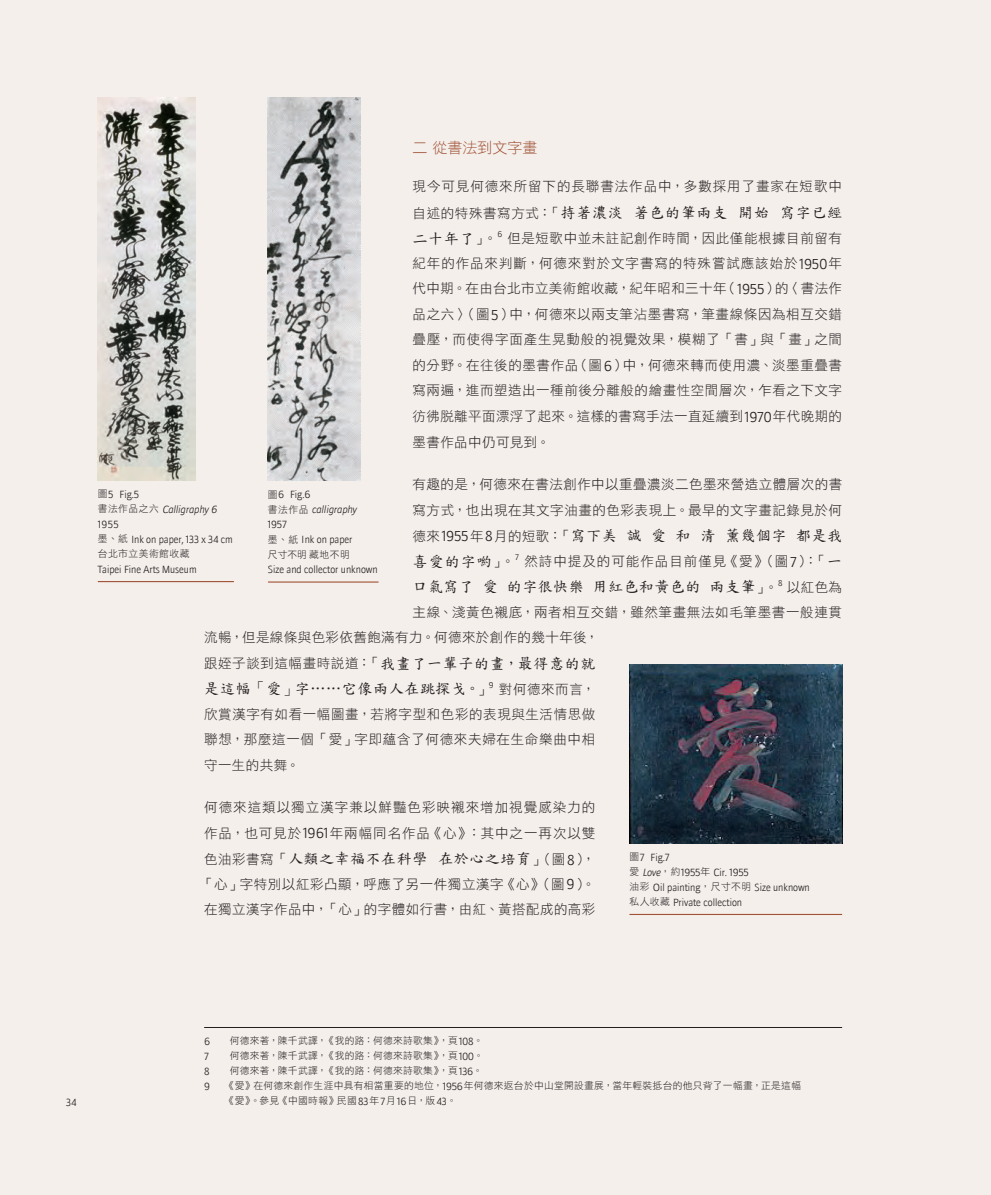
<style>
.page{position:relative;width:991px;height:1195px;background:#f4efeb}
.page>*{position:absolute;margin:0;border:0;box-sizing:border-box;transform-origin:0 0}
.t1{font:15px/25.5px "DF Kai Shu SB Estd BF";letter-spacing:.035em;color:#231f20}
.t2{font:15px "DF Hei Std W3";color:#a05236}
.t3{font:13.5px/25.3px "DF Hei Std W3";letter-spacing:.04em;color:#231f20;text-align:justify}
.t4{font:13.5px/25.5px "DF Hei Std W3";letter-spacing:.075em;color:#231f20}
.t5{font:13.5px "DF Hei Std W3";letter-spacing:.07em;color:#231f20}
.t6{font:10.05px/15px "Doradani Lt";color:#231f20}
.t7{font:9.75px/15px "DF Hei Std W3";letter-spacing:.03em;color:#231f20}
.t8{font:9.75px "DF Hei Std W3";letter-spacing:.05em;color:#231f20}
.t9{font:8.1px "Doradani Lt";color:#231f20}
.s1{font-family:"DF Hei Std W3";font-size:13.5px}
.s2{font-family:"Doradani Lt";font-size:13.95px}
.s3{font-family:"DF Hei Std W3";font-size:9.75px}
.s4{font-style:italic}
.s5{font-family:"DF Kai Shu SB Estd BF";font-size:15px}
.s6{font-family:"Doradani Lt";font-size:10.05px}
</style>
<div class="page">
<hr style="left:629px;top:914px;width:213px;height:1px;background:#a05236">
<hr style="left:98px;top:581px;width:136px;height:1px;background:#a05236">
<hr style="left:268px;top:581px;width:110px;height:2px;background:#a05236">
<img style="left:98px;top:98px;width:98px;height:382px">
<img style="left:268px;top:98px;width:93px;height:382px">
<img style="left:629px;top:664px;width:213px;height:179px">
<hr style="left:204px;top:1027px;width:638px;height:1px;background:#231f20">
<p class="t2" style="left:412px;top:140px;width:126px">二 從書法到文字畫</p>
<p class="t5" style="left:412px;top:179px;width:431px">現今可見何德來所留下的長聯書法作品中，多數採用了畫家在短歌中</p>
<p class="t1" style="left:412px;top:200px;width:431px"><span class="s1">自述的特殊書寫方式：「</span>持著濃淡 著色的筆兩支 開始 寫字已經二十年了<span class="s1">」。</span></p>
<p class="t9" style="left:497px;top:229px;width:6px">6</p>
<p class="t3" style="left:412px;top:225px;width:431px;text-indent:95px">但是短歌中並未註記創作時間，因此僅能根據目前留有紀年的作品來判斷，何德來對於文字書寫的特殊嘗試應該始於<span class="s2">1950</span>年代中期。在由台北市立美術館收藏，紀年昭和三十年（<span class="s2">1955</span>）的〈書法作品之六〉（圖<span class="s2">5</span>）中，何德來以兩支筆沾墨書寫，筆畫線條因為相互交錯疊壓，而使得字面產生晃動般的視覺效果，模糊了「書」與「畫」之間的分野。在往後的墨書作品（圖<span class="s2">6</span>）中，何德來轉而使用濃、淡墨重疊書寫兩遍，進而塑造出一種前後分離般的繪畫性空間層次，乍看之下文字彷彿脫離平面漂浮了起來。這樣的書寫手法一直延續到<span class="s2">1970</span>年代晚期的墨書作品中仍可見到。</p>
<p class="t3" style="left:412px;top:471px;width:431px">有趣的是，何德來在書法創作中以重疊濃淡二色墨來營造立體層次的書寫方式，也出現在其文字油畫的色彩表現上。最早的文字畫記錄見於何</p>
<p class="t1" style="left:412px;top:523px;width:431px"><span class="s1">德來</span><span class="s2">1955</span><span class="s1">年</span><span class="s2">8</span><span class="s1">月的短歌：「</span>寫下美 誠 愛 和 清 薰幾個字 都是我喜愛的字喲<span class="s1">」。</span></p>
<p class="t6" style="left:98px;top:486px;width:137px"><span class="s3">圖</span>5 Fig.5<br><span class="s3">書法作品之六</span> <span class="s4">Calligraphy 6<br></span>1955<br><span class="s3">墨、紙</span> Ink on paper, 133 x 34 cm</p>
<p class="t8" style="left:98px;top:548px;width:93px">台北市立美術館收藏</p>
<p class="t6" style="left:98px;top:561px;width:100px">Taipei Fine Arts Museum</p>
<p class="t6" style="left:268px;top:487px;width:90px"><span class="s3">圖</span>6 Fig.6<br><span class="s3">書法作品</span> <span class="s4">calligraphy<br></span>1957<br><span class="s3">墨、紙</span> Ink on paper</p>
<p class="t8" style="left:268px;top:549px;width:83px">尺寸不明藏地不明</p>
<p class="t6" style="left:268px;top:562px;width:111px">Size and collector unknown</p>
<p class="t9" style="left:515px;top:552px;width:5px">7</p>
<p class="t4" style="left:524px;top:548px;width:319px">然詩中提及的可能作品目前僅見《愛》（圖<span class="s2">7</span>）：「<span class="s5">一</span></p>
<p class="t1" style="left:412px;top:574px;width:367px">口氣寫了 愛 的字很快樂 用紅色和黃色的 兩支筆<span class="s1">」。</span></p>
<p class="t9" style="left:778px;top:578px;width:6px">8</p>
<p class="t3" style="left:787px;top:574px;width:57px">以紅色為</p>
<p class="t3" style="left:412px;top:599px;width:431px">主線、淺黃色襯底，兩者相互交錯，雖然筆畫無法如毛筆墨書一般連貫</p>
<p class="t3" style="left:204px;top:624px;width:396px">流暢，但是線條與色彩依舊飽滿有力。何德來於創作的幾十年後，</p>
<p class="t1" style="left:204px;top:651px;width:393px"><span class="s1">跟姪子談到這幅畫時說道：「</span>我畫了一輩子的畫，最得意的就是這幅「愛」字……它像兩人在跳探戈。<span class="s1">」</span></p>
<p class="t9" style="left:489px;top:680px;width:6px">9</p>
<p class="t3" style="left:204px;top:676px;width:393px;text-indent:295px">對何德來而言，欣賞漢字有如看一幅圖畫，若將字型和色彩的表現與生活情思做聯想，那麼這一個「愛」字即蘊含了何德來夫婦在生命樂曲中相守一生的共舞。</p>
<p class="t4" style="left:204px;top:794px;width:393px">何德來這類以獨立漢字兼以鮮豔色彩映襯來增加視覺感染力的作品，也可見於<span class="s2">1961</span>年兩幅同名作品《心》：其中之一再次以雙</p>
<p class="t1" style="left:204px;top:846px;width:393px"><span class="s1">色油彩書寫「</span>人類之幸福不在科學 在於心之培育<span class="s1">」（圖</span><span class="s2">8</span><span class="s1">），</span></p>
<p class="t3" style="left:200px;top:871px;width:397px;text-align:center">「心」字特別以紅彩凸顯，呼應了另一件獨立漢字《心》（圖<span class="s2">9</span>）。在獨立漢字作品中，「心」的字體如行書，由紅、黃搭配成的高彩</p>
<p class="t6" style="left:629px;top:849px;width:182px"><span class="s3">圖</span>7 Fig.7<br><span class="s3">愛</span> <span class="s4">Love</span><span class="s3">，約</span>1955<span class="s3">年</span> Cir. 1955<br><span class="s3">油彩</span> Oil painting<span class="s3">，尺寸不明</span> Size unknown<span class="s3">私人收藏</span> Private collection</p>
<p class="t6" style="left:66px;top:1095px;width:12px">34</p>
<p class="t6" style="left:204px;top:1033px;width:7px">6</p>
<p class="t7" style="left:230px;top:1033px;width:255px">何德來著，陳千武譯，《我的路：何德來詩歌集》，頁<span class="s6">108</span>。</p>
<p class="t6" style="left:204px;top:1048px;width:6px">7</p>
<p class="t7" style="left:230px;top:1048px;width:255px">何德來著，陳千武譯，《我的路：何德來詩歌集》，頁<span class="s6">100</span>。</p>
<p class="t6" style="left:204px;top:1063px;width:7px">8</p>
<p class="t7" style="left:230px;top:1063px;width:254px">何德來著，陳千武譯，《我的路：何德來詩歌集》，頁<span class="s6">136</span>。</p>
<p class="t6" style="left:204px;top:1078px;width:7px">9</p>
<p class="t7" style="left:224px;top:1078px;width:578px">《愛》在何德來創作生涯中具有相當重要的地位，<span class="s6">1956</span>年何德來返台於中山堂開設畫展，當年輕裝抵台的他只背了一幅畫，正是這幅《愛》。參見《中國時報》民國<span class="s6">83</span>年<span class="s6">7</span>月<span class="s6">16</span>日，版<span class="s6">43</span>。</p>
</div>
